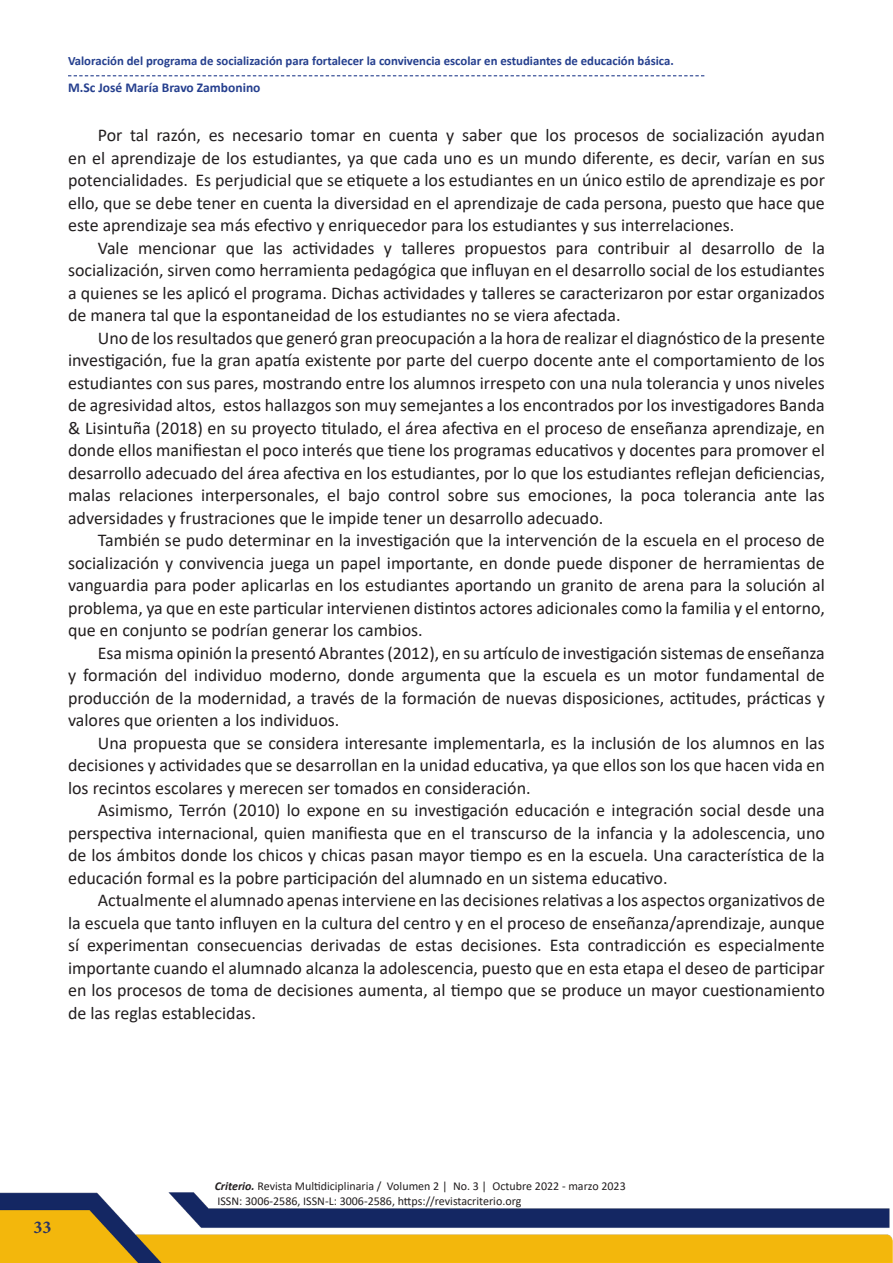
<style>
.page{position:relative;width:893px;height:1263px;background:#fff}
.page>*{position:absolute;margin:0;border:0;box-sizing:border-box;transform-origin:0 0}
.t1{font:18px/22.5px "Calibri";color:#231f20;text-align:justify}
.t2{font:700 18px "Minion Pro";color:#293361}
.t3{font:700 13.5px "Calibri";color:#253f8e}
.t4{font:700 12.75px "Calibri";color:#253f8e}
.t5{font:12px/15px "Calibri";color:#231f20}
.s1{font-weight:700;font-style:italic}
</style>
<div class="page">
<img style="left:0;top:75px;width:893px;height:1188px">
<p class="t4" style="left:68px;top:52px;width:607px">Valoración del programa de socialización para fortalecer la convivencia escolar en estudiantes de educación básica.</p>
<p class="t3" style="left:68px;top:78px;width:194px">M.Sc José María Bravo Zambonino</p>
<p class="t1" style="left:68px;top:123px;width:758px;text-indent:30px">Por tal razón, es necesario tomar en cuenta y saber que los procesos de socialización ayudan en el aprendizaje de los estudiantes, ya que cada uno es un mundo diferente, es decir, varían en sus potencialidades. Es perjudicial que se etiquete a los estudiantes en un único estilo de aprendizaje es por ello, que se debe tener en cuenta la diversidad en el aprendizaje de cada persona, puesto que hace que este aprendizaje sea más efectivo y enriquecedor para los estudiantes y sus interrelaciones.</p>
<p class="t1" style="left:68px;top:236px;width:758px;text-indent:30px">Vale mencionar que las actividades y talleres propuestos para contribuir al desarrollo de la socialización, sirven como herramienta pedagógica que influyan en el desarrollo social de los estudiantes a quienes se les aplicó el programa. Dichas actividades y talleres se caracterizaron por estar organizados de manera tal que la espontaneidad de los estudiantes no se viera afectada.</p>
<p class="t1" style="left:68px;top:326px;width:758px;text-indent:30px">Uno de los resultados que generó gran preocupación a la hora de realizar el diagnóstico de la presente investigación, fue la gran apatía existente por parte del cuerpo docente ante el comportamiento de los estudiantes con sus pares, mostrando entre los alumnos irrespeto con una nula tolerancia y unos niveles de agresividad altos, estos hallazgos son muy semejantes a los encontrados por los investigadores Banda &amp; Lisintuña (2018) en su proyecto titulado, el área afectiva en el proceso de enseñanza aprendizaje, en donde ellos manifiestan el poco interés que tiene los programas educativos y docentes para promover el desarrollo adecuado del área afectiva en los estudiantes, por lo que los estudiantes reflejan deficiencias, malas relaciones interpersonales, el bajo control sobre sus emociones, la poca tolerancia ante las adversidades y frustraciones que le impide tener un desarrollo adecuado.</p>
<p class="t1" style="left:68px;top:528px;width:758px;text-indent:30px">También se pudo determinar en la investigación que la intervención de la escuela en el proceso de socialización y convivencia juega un papel importante, en donde puede disponer de herramientas de vanguardia para poder aplicarlas en los estudiantes aportando un granito de arena para la solución al problema, ya que en este particular intervienen distintos actores adicionales como la familia y el entorno, que en conjunto se podrían generar los cambios.</p>
<p class="t1" style="left:68px;top:641px;width:758px;text-indent:30px">Esa misma opinión la presentó Abrantes (2012), en su artículo de investigación sistemas de enseñanza y formación del individuo moderno, donde argumenta que la escuela es un motor fundamental de producción de la modernidad, a través de la formación de nuevas disposiciones, actitudes, prácticas y valores que orienten a los individuos.</p>
<p class="t1" style="left:68px;top:731px;width:758px;text-indent:30px">Una propuesta que se considera interesante implementarla, es la inclusión de los alumnos en las decisiones y actividades que se desarrollan en la unidad educativa, ya que ellos son los que hacen vida en los recintos escolares y merecen ser tomados en consideración.</p>
<p class="t1" style="left:68px;top:798px;width:758px;text-indent:30px">Asimismo, Terrón (2010) lo expone en su investigación educación e integración social desde una perspectiva internacional, quien manifiesta que en el transcurso de la infancia y la adolescencia, uno de los ámbitos donde los chicos y chicas pasan mayor tiempo es en la escuela. Una característica de la educación formal es la pobre participación del alumnado en un sistema educativo.</p>
<p class="t1" style="left:68px;top:888px;width:758px;text-indent:30px">Actualmente el alumnado apenas interviene en las decisiones relativas a los aspectos organizativos de la escuela que tanto influyen en la cultura del centro y en el proceso de enseñanza/aprendizaje, aunque sí experimentan consecuencias derivadas de estas decisiones. Esta contradicción es especialmente importante cuando el alumnado alcanza la adolescencia, puesto que en esta etapa el deseo de participar en los procesos de toma de decisiones aumenta, al tiempo que se produce un mayor cuestionamiento de las reglas establecidas.</p>
<p class="t2" style="left:34px;top:1215px;width:19px">33</p>
<p class="t5" style="left:215px;top:1178px;width:412px"><span class="s1">Criterio.</span> Revista Multidiciplinaria / Volumen 2 | No. 3 | Octubre 2022 - marzo 2023<br>ISSN: 3006-2586, ISSN-L: 3006-2586, https://revistacriterio.org</p>
</div>
